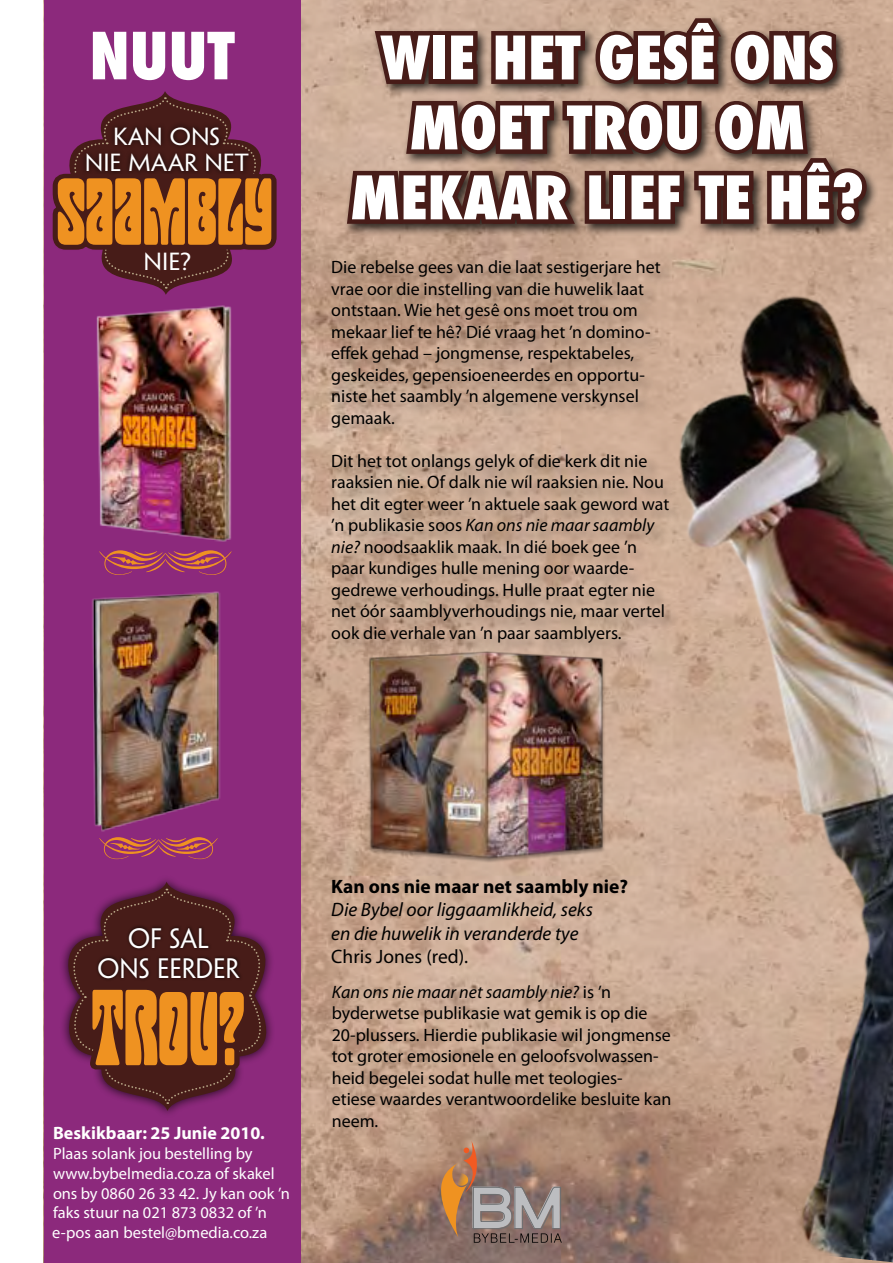
<style>
.page{position:relative;width:893px;height:1263px;background:#fff}
.page>*{position:absolute;margin:0;border:0;box-sizing:border-box;transform-origin:0 0}
.t1{font:97.65px "Mojo Std";color:#ef9221}
.t2{font:800 condensed 63px "Futura";color:#fff}
.t3{font:800 condensed 58.2px/69.9px "Futura";color:#fff;text-align:center}
.t4{font:25.2px/30.3px "Penumbra Sans Std";color:#fff;text-align:center}
.t5{font:22.2px/26.7px "Penumbra Sans Std";color:#fff;text-align:center;scale:1.09 1}
.t6{font:italic 19.35px/23.2px "Myriad Pro";color:#000}
.t7{font:700 19.35px "Myriad Pro";color:#000}
.t8{font:19.35px "Myriad Pro";color:#000}
.t9{font:18px/21.5px "Myriad Pro";color:#000}
.t10{font:700 18px "Myriad Pro";color:#fff}
.t11{font:16.5px/19.6px "Myriad Pro";color:#fff}
.s1{font-style:italic}
.s2{font-size:100.5px}
</style>
<div class="page">
<img style="left:300px;top:0;width:593px;height:1263px">
<img style="left:496px;top:240px;width:397px;height:1022px">
<svg style="left:441px;top:1141px;width:121px;height:102px;background:#9d8070"></svg>
<div style="left:330px;top:259px;width:353px;height:398px;background:#000;opacity:.27"></div>
<div style="left:44px;top:0;width:256px;height:1263px;background:#8c297c"></div>
<img style="left:96px;top:305px;width:136px;height:237px">
<img style="left:92px;top:591px;width:128px;height:241px">
<svg style="left:99px;top:837px;width:119px;height:22px"></svg>
<svg style="left:99px;top:550px;width:133px;height:25px"></svg>
<svg style="left:52px;top:91px;width:225px;height:204px"></svg>
<svg style="left:62px;top:882px;width:210px;height:229px"></svg>
<div style="left:89px;top:986px;width:158px;height:83px;background:#471c18"></div>
<div style="left:95px;top:924px;width:148px;height:57px;background:#000;opacity:.75"></div>
<img style="left:345px;top:633px;width:271px;height:240px">
<svg style="left:342px;top:0;width:532px;height:307px;background:#8c6a5b"></svg>
<h2 class="t2" style="left:90px;top:13px;width:147px">NUUT</h2>
<p class="t5" style="left:85px;top:123px;width:152px">KAN ONS<br>NIE MAAR NET</p>
<p class="t5" style="left:144px;top:248px;width:45px">NIE?</p>
<h3 class="t3" style="left:350px;top:23px;width:516px">WIE HET GESÊ ONS<br>MOET TROU OM<br>MEKAAR LIEF TE HÊ?</h3>
<p class="t9" style="left:331px;top:256px;width:331px">Die rebelse gees van die laat sestigerjare het vrae oor die instelling van die huwelik laat ontstaan. Wie het gesê ons moet trou om mekaar lief te hê? Dié vraag het ’n domino&shy;effek gehad – jongmense, respektabeles, geskeides, gepensioeneerdes en opportu&shy;niste het saambly ’n algemene verskynsel gemaak.</p>
<p class="t9" style="left:331px;top:450px;width:340px">Dit het tot onlangs gelyk of die kerk dit nie raaksien nie. Of dalk nie wíl raaksien nie. Nou het dit egter weer ’n aktuele saak geword wat ’n publikasie soos <span class="s1">Kan ons nie maar saambly nie?</span> noodsaaklik maak. In dié boek gee ’n paar kundiges hulle mening oor waarde&shy;gedrewe verhoudings. Hulle praat egter nie net óór saamblyverhoudings nie, maar vertel ook die verhale van ’n paar saamblyers.</p>
<h3 class="t4" style="left:97px;top:923px;width:144px">OF SAL<br>ONS EERDER</h3>
<h1 class="t1" style="left:91px;top:977px;width:155px"><span class="s2">TR</span>OU?</h1>
<p class="t10" style="left:53px;top:1122px;width:213px">Beskikbaar: 25 Junie 2010.</p>
<p class="t11" style="left:52px;top:1143px;width:239px">Plaas solank jou bestelling by www.bybelmedia.co.za of skakel ons by 0860 26 33 42. Jy kan ook ’n faks stuur na 021 873 0832 of ’n e-pos aan bestel@bmedia.co.za</p>
<p class="t7" style="left:331px;top:874px;width:298px">Kan ons nie maar net saambly nie?</p>
<p class="t6" style="left:331px;top:898px;width:263px">Die Bybel oor liggaamlikheid, seks en die huwelik in veranderde tye</p>
<p class="t8" style="left:331px;top:944px;width:138px">Chris Jones (red).</p>
<p class="t9" style="left:332px;top:981px;width:341px"><span class="s1">Kan ons nie maar net saambly nie?</span> is ’n byderwetse publikasie wat gemik is op die 20-plussers. Hierdie publikasie wil jongmense tot groter emosionele en geloofsvolwassen&shy;heid begelei sodat hulle met teologies&shy;etiese waardes verantwoordelike besluite kan neem.</p>
</div>
